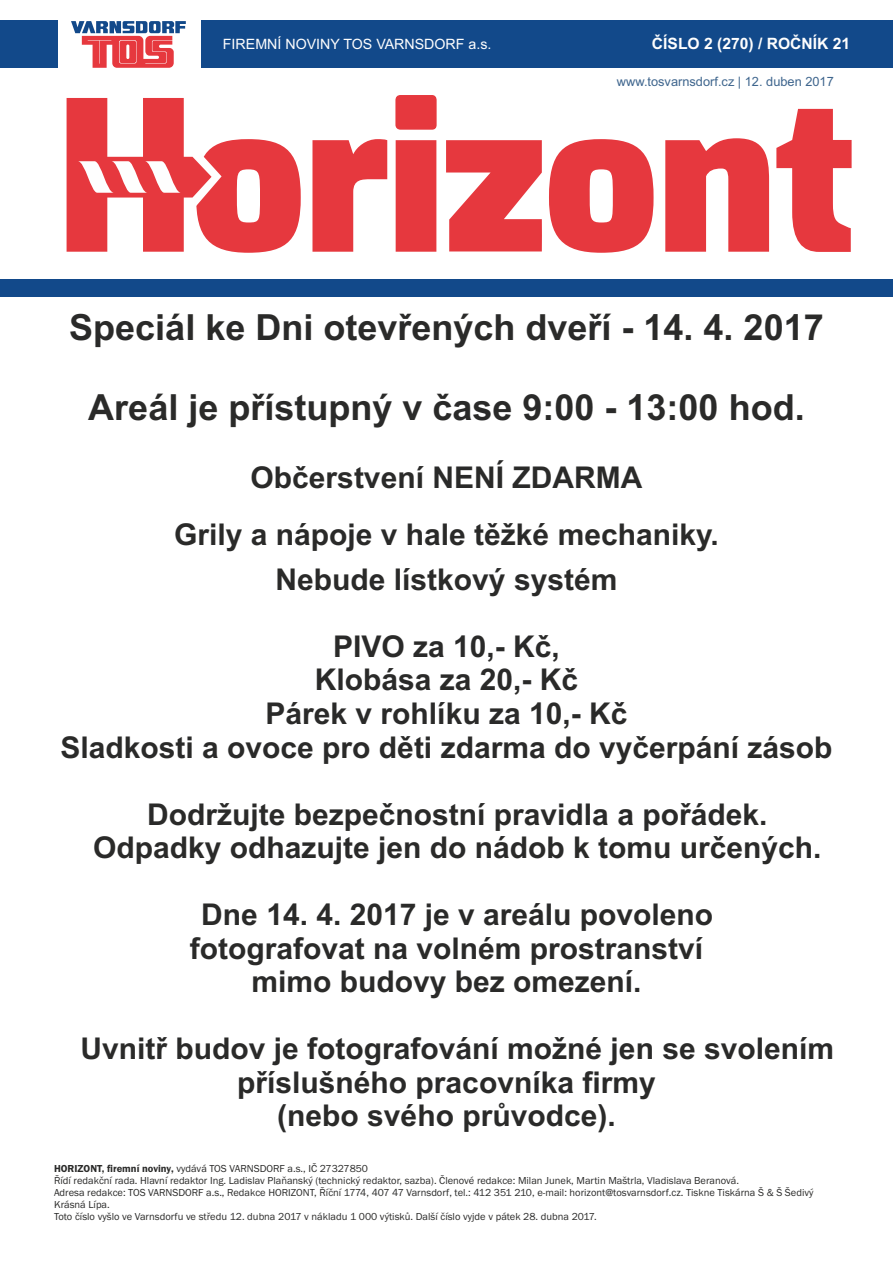
<style>
.page{position:relative;width:893px;height:1263px;background:#fff}
.page>*{position:absolute;margin:0;border:0;box-sizing:border-box;transform-origin:0 0}
.t1{font:700 36px "Arial";color:#2a2a29}
.t2{font:700 30px/33.5px "Arial";color:#2a2a29;text-align:center}
.t3{font:700 15.6px "Arial";color:#fefefe}
.t4{font:14.25px "Arial";color:#fefefe}
.t5{font:12.75px "Arial";color:#3e658d}
.t6{font:10.5px/11.9px "Franklin Gothic";color:#2a2a29}
.s1{font-weight:600}
</style>
<div class="page">
<div style="left:201px;top:21px;width:692px;height:47px;background:#12498a"></div>
<div style="left:0;top:21px;width:57px;height:47px;background:#12498a"></div>
<svg style="left:71px;top:21px;width:115px;height:47px"></svg>
<div style="left:0;top:279px;width:893px;height:17px;background:#12498a"></div>
<svg style="left:312px;top:139px;width:75px;height:113px"></svg>
<svg style="left:395px;top:95px;width:42px;height:157px;background:#e84b50"></svg>
<svg style="left:446px;top:140px;width:96px;height:111px"></svg>
<svg style="left:549px;top:139px;width:105px;height:114px"></svg>
<svg style="left:665px;top:138px;width:104px;height:114px"></svg>
<svg style="left:776px;top:109px;width:76px;height:143px"></svg>
<svg style="left:67px;top:98px;width:234px;height:155px"></svg>
<h3 class="t4" style="left:223px;top:38px;width:270px">FIREMNÍ NOVINY TOS VARNSDORF a.s.</h3>
<h3 class="t3" style="left:652px;top:38px;width:200px">ČÍSLO 2 (270) / ROČNÍK 21</h3>
<p class="t5" style="left:617px;top:77px;width:218px">www.tosvarnsdorf.cz | 12. duben 2017</p>
<h1 class="t1" style="left:69px;top:313px;width:756px">Speciál ke Dni otevřených dveří - 14. 4. 2017</h1>
<h1 class="t1" style="left:88px;top:394px;width:718px">Areál je přístupný v čase 9:00 - 13:00 hod.</h1>
<h2 class="t2" style="left:174px;top:452px;width:546px;line-height:57px">Občerstvení NENÍ ZDARMA<br>Grily a nápoje v hale těžké mechaniky.</h2>
<h2 class="t2" style="left:276px;top:565px;width:343px">Nebude lístkový systém</h2>
<h2 class="t2" style="left:61px;top:632px;width:773px">PIVO za 10,- Kč,<br>Klobása za 20,- Kč<br>Párek v rohlíku za 10,- Kč<br>Sladkosti a ovoce pro děti zdarma do vyčerpání zásob</h2>
<h2 class="t2" style="left:93px;top:800px;width:730px">Dodržujte bezpečnostní pravidla a pořádek.<br>Odpadky odhazujte jen do nádob k tomu určených.</h2>
<h2 class="t2" style="left:190px;top:900px;width:525px">Dne 14. 4. 2017 je v areálu povoleno fotografovat na volném prostranství mimo budovy bez omezení.</h2>
<h2 class="t2" style="left:81px;top:1035px;width:755px">Uvnitř budov je fotografování možné jen se svolením</h2>
<h2 class="t2" style="left:237px;top:1068px;width:420px">příslušného pracovníka firmy</h2>
<h2 class="t2" style="left:277px;top:1102px;width:340px">(nebo svého průvodce).</h2>
<p class="t6" style="left:54px;top:1164px;width:761px"><span class="s1">HORIZONT, firemní noviny,</span> vydává TOS VARNSDORF a.s., IČ 27327850<br>Řídí redakční rada. Hlavní redaktor Ing. Ladislav Plaňanský (technický redaktor, sazba). Členové redakce: Milan Junek, Martin Maštrla, Vladislava Beranová.<br>Adresa redakce: TOS VARNSDORF a.s., Redakce HORIZONT, Říční 1774, 407 47 Varnsdorf, tel.: 412 351 210, e-mail: horizont@tosvarnsdorf.cz. Tiskne Tiskárna Š &amp; Š Šedivý Krásná Lípa.<br>Toto číslo vyšlo ve Varnsdorfu ve středu 12. dubna 2017 v nákladu 1 000 výtisků. Další číslo vyjde v pátek 28. dubna 2017.</p>
</div>
